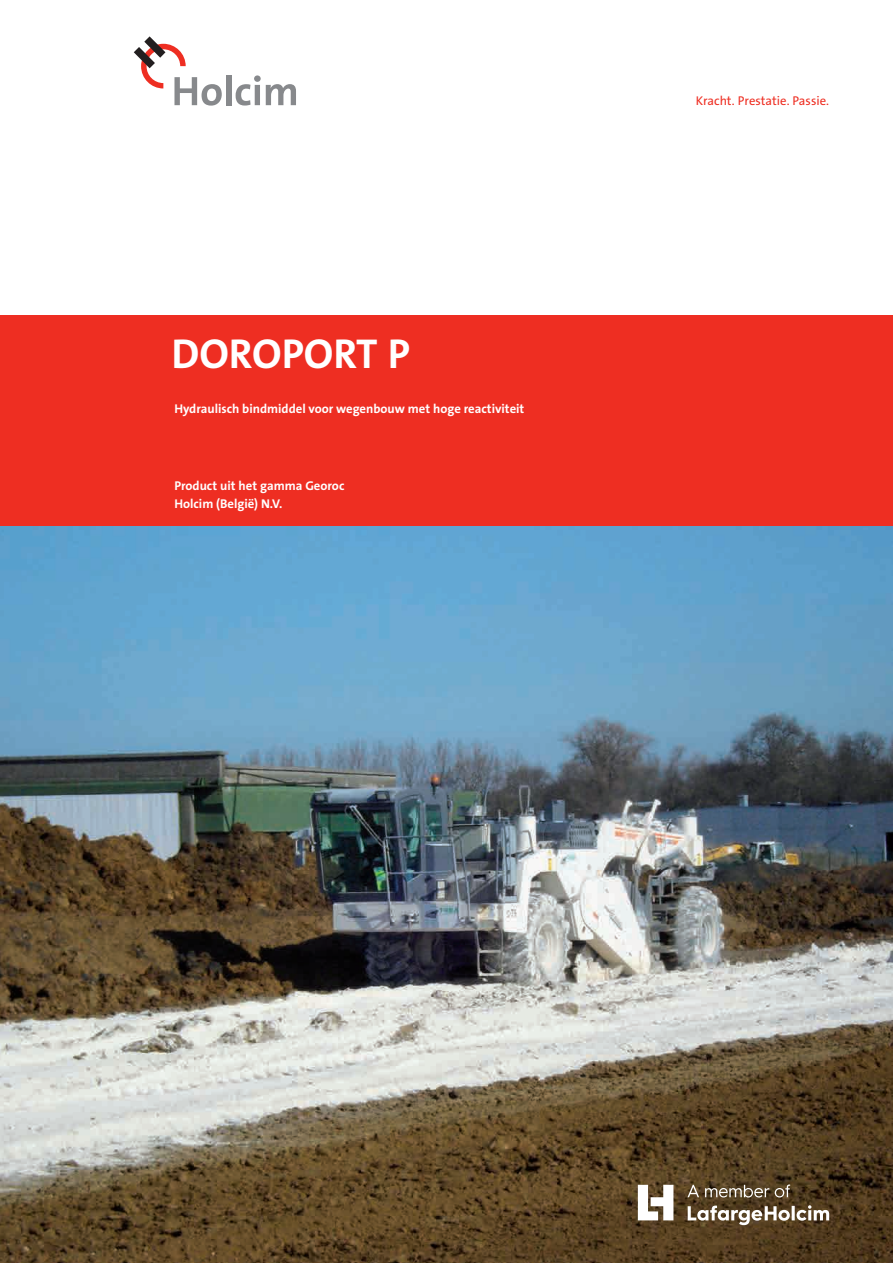
<style>
.page{position:relative;width:893px;height:1263px;background:#fff}
.page>*{position:absolute;margin:0;border:0;box-sizing:border-box;transform-origin:0 0}
.t1{font:700 42px "The Sans B7";color:#fff}
.t2{font:700 12.75px/18px "The Sans B7";color:#fff}
.t3{font:12.75px "The Sans B5 Plain";color:#ee2e22}
</style>
<div class="page">
<img style="left:0;top:526px;width:893px;height:737px">
<div style="left:226px;top:75px;width:5px;height:30px;background:#87898c"></div>
<svg style="left:236px;top:75px;width:60px;height:31px"></svg>
<svg style="left:134px;top:36px;width:88px;height:70px"></svg>
<div style="left:0;top:316px;width:893px;height:210px;background:#ee2e22"></div>
<svg style="left:638px;top:1185px;width:35px;height:35px"></svg>
<svg style="left:688px;top:1205px;width:141px;height:20px"></svg>
<svg style="left:687px;top:1184px;width:103px;height:13px"></svg>
<p class="t1" style="left:171px;top:332px;width:240px">DOROPORT P</p>
<p class="t2" style="left:174px;top:400px;width:352px">Hydraulisch bindmiddel voor wegenbouw met hoge reactiviteit</p>
<p class="t2" style="left:174px;top:477px;width:172px">Product uit het gamma Georoc<br>Holcim (België) N.V.</p>
<p class="t3" style="left:696px;top:94px;width:135px">Kracht. Prestatie. Passie.</p>
</div>
